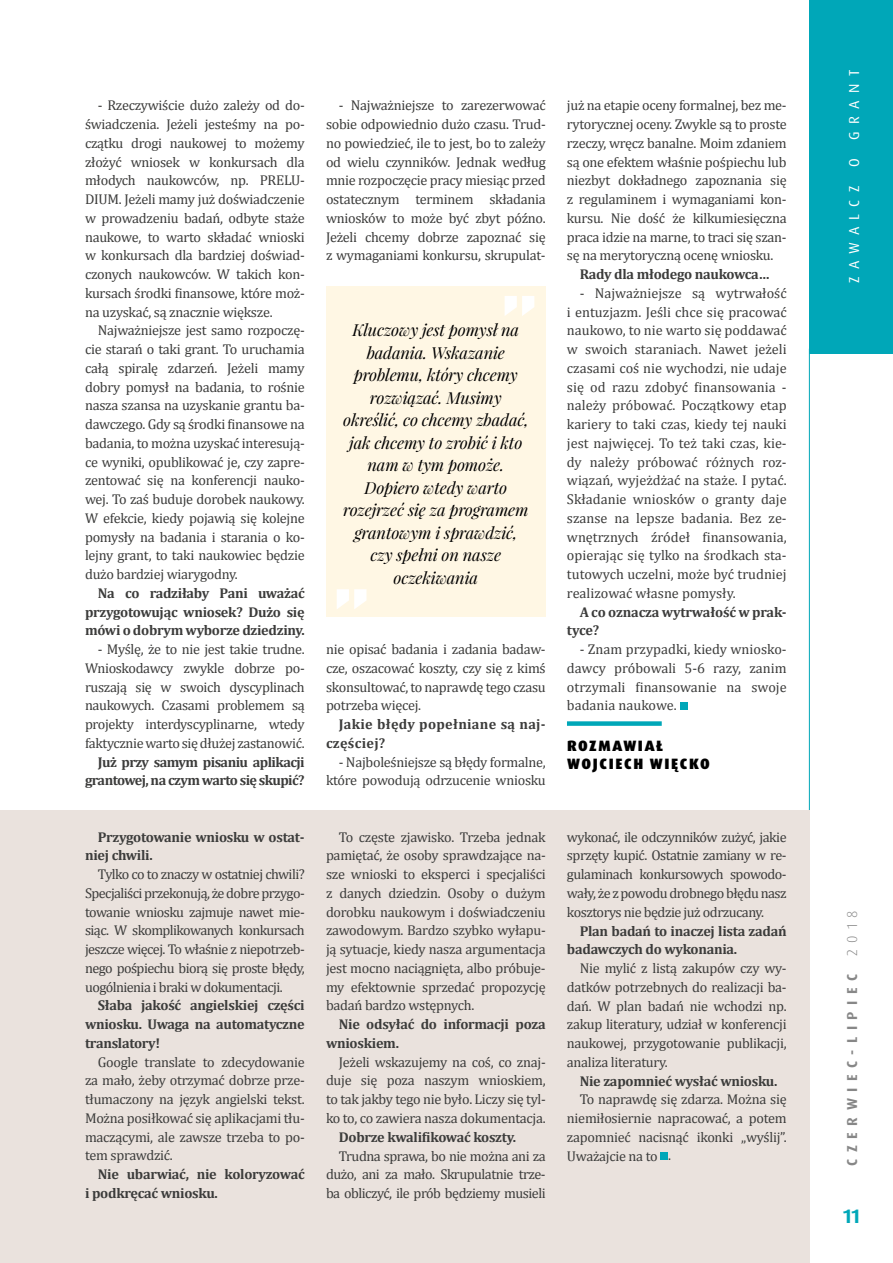
<style>
.page{position:relative;width:893px;height:1263px;background:#fff}
.page>*{position:absolute;margin:0;border:0;box-sizing:border-box;transform-origin:0 0}
.t1{font:700 19.5px "Dax Pro";color:#00a7b8}
.t2{font:italic 16.5px/22.5px "Playfair Display";letter-spacing:-.01em;color:#000;text-align:center}
.t3{font:900 15px/18px "Dax Pro";letter-spacing:.11em;color:#000}
.t4{font:700 14.4px "Dax Pro";letter-spacing:.46em;color:#878787}
.t5{font:14.4px "Dax Pro";letter-spacing:.51em;color:#fff}
.t6{font:14.25px/18.8px "Cambria";letter-spacing:-.02em;color:#3c3c3b;text-align:justify}
.t7{font:700 14.25px/18.8px "Cambria";letter-spacing:-.02em;color:#3c3c3b}
.t8{font:700 14.25px/18.8px "Cambria";letter-spacing:-.04em;color:#3c3c3b;text-align:right}
.t9{font:700 14.25px/18.8px "Cambria";letter-spacing:.02em;color:#3c3c3b}
.s1{font-weight:300}
</style>
<div class="page">
<div style="left:809px;top:0;width:84px;height:354px;background:#00a7b8"></div>
<hr style="left:809px;top:349px;width:1px;height:914px;background:#00a7b8">
<div style="left:0;top:810px;width:809px;height:453px;background:#eae2dd"></div>
<div style="left:326px;top:286px;width:220px;height:330px;background:#fff7e4"></div>
<svg style="left:337px;top:589px;width:29px;height:20px"></svg>
<svg style="left:505px;top:296px;width:29px;height:20px"></svg>
<div style="left:567px;top:721px;width:95px;height:5px;background:#00a7b8"></div>
<div style="left:680px;top:702px;width:8px;height:8px;background:#00a7b8"></div>
<div style="left:660px;top:1152px;width:8px;height:8px;background:#00a7b8"></div>
<p class="t6" style="left:85px;top:96px;width:221px;text-indent:13px">- Rzeczywiście dużo zależy od do&shy;świadczenia. Jeżeli jesteśmy na po&shy;czątku drogi naukowej to możemy złożyć wniosek w konkursach dla młodych naukowców, np. PRELU-DIUM. Jeżeli mamy już doświadczenie w prowadzeniu badań, odbyte staże naukowe, to warto składać wnioski w konkursach dla bardziej doświad&shy;czonych naukowców. W takich kon&shy;kursach środki finansowe, które moż&shy;na uzyskać, są znacznie większe.</p>
<p class="t6" style="left:85px;top:321px;width:221px;text-indent:13px">Najważniejsze jest samo rozpoczę&shy;cie starań o taki grant. To uruchamia całą spiralę zdarzeń. Jeżeli mamy dobry pomysł na badania, to rośnie nasza szansa na uzyskanie grantu ba&shy;dawczego. Gdy są środki finansowe na badania, to można uzyskać interesują&shy;ce wyniki, opublikować je, czy zapre&shy;zentować się na konferencji nauko&shy;wej. To zaś buduje dorobek naukowy.<br>W efekcie, kiedy pojawią się kolejne pomysły na badania i starania o ko&shy;lejny grant, to taki naukowiec będzie dużo bardziej wiarygodny.</p>
<p class="t7" style="left:85px;top:583px;width:221px;text-align:justify;text-indent:13px">Na co radziłaby Pani uważać przygotowując wniosek? Dużo się mówi o dobrym wyborze dziedziny.</p>
<p class="t6" style="left:85px;top:640px;width:221px;text-indent:13px">- Myślę, że to nie jest takie trudne.<br>Wnioskodawcy zwykle dobrze po&shy;ruszają się w swoich dyscyplinach naukowych. Czasami problemem są projekty interdyscyplinarne, wtedy faktycznie warto się dłużej zastanowić.</p>
<p class="t8" style="left:85px;top:752px;width:221px">Już przy samym pisaniu aplikacji grantowej, na czym warto się skupić?</p>
<p class="t7" style="left:85px;top:827px;width:221px;text-indent:13px">Przygotowanie wniosku w ostat&shy;niej chwili.</p>
<p class="t6" style="left:85px;top:865px;width:221px;text-indent:13px">Tylko co to znaczy w ostatniej chwili?<br>Specjaliści przekonują, że dobre przygo&shy;towanie wniosku zajmuje nawet mie&shy;siąc. W skomplikowanych konkursach jeszcze więcej. To właśnie z niepotrzeb&shy;nego pośpiechu biorą się proste błędy, uogólnienia i braki w dokumentacji.</p>
<p class="t7" style="left:85px;top:996px;width:221px;text-align:justify;text-indent:13px">Słaba jakość angielskiej części wniosku. Uwaga na automatyczne translatory!</p>
<p class="t6" style="left:85px;top:1052px;width:221px;text-indent:13px">Google translate to zdecydowanie za mało, żeby otrzymać dobrze prze&shy;tłumaczony na język angielski tekst.<br>Można posiłkować się aplikacjami tłu&shy;maczącymi, ale zawsze trzeba to po&shy;tem sprawdzić.</p>
<p class="t7" style="left:85px;top:1164px;width:221px;text-indent:13px">Nie ubarwiać, nie koloryzować i podkręcać wniosku.</p>
<p class="t6" style="left:326px;top:96px;width:221px;text-indent:13px">- Najważniejsze to zarezerwować sobie odpowiednio dużo czasu. Trud&shy;no powiedzieć, ile to jest, bo to zależy od wielu czynników. Jednak według mnie rozpoczęcie pracy miesiąc przed ostatecznym terminem składania wniosków to może być zbyt późno.<br>Jeżeli chcemy dobrze zapoznać się z wymaganiami konkursu, skrupulat-</p>
<p class="t2" style="left:343px;top:318px;width:187px">Kluczowy jest pomysł na badania. Wskazanie problemu, który chcemy rozwiązać. Musimy określić, co chcemy zbadać, jak chcemy to zrobić i kto nam w tym pomoże.<br>Dopiero wtedy warto rozejrzeć się za programem grantowym i sprawdzić, czy spełni on nasze oczekiwania</p>
<p class="t6" style="left:326px;top:640px;width:221px">nie opisać badania i zadania badaw&shy;cze, oszacować koszty, czy się z kimś skonsultować, to naprawdę tego czasu potrzeba więcej.</p>
<p class="t9" style="left:326px;top:714px;width:221px;text-indent:13px">Jakie błędy popełniane są naj&shy;częściej?</p>
<p class="t6" style="left:326px;top:752px;width:221px;text-align:right">- Najboleśniejsze są błędy formalne, które powodują odrzucenie wniosku</p>
<p class="t6" style="left:326px;top:827px;width:221px;text-indent:13px">To częste zjawisko. Trzeba jednak pamiętać, że osoby sprawdzające na&shy;sze wnioski to eksperci i specjaliści z danych dziedzin. Osoby o dużym dorobku naukowym i doświadczeniu zawodowym. Bardzo szybko wyłapu&shy;ją sytuacje, kiedy nasza argumentacja jest mocno naciągnięta, albo próbuje&shy;my efektownie sprzedać propozycję badań bardzo wstępnych.</p>
<p class="t7" style="left:326px;top:1015px;width:221px;text-indent:13px">Nie odsyłać do informacji poza wnioskiem.</p>
<p class="t6" style="left:326px;top:1052px;width:221px;text-indent:13px">Jeżeli wskazujemy na coś, co znaj&shy;duje się poza naszym wnioskiem, to tak jakby tego nie było. Liczy się tyl&shy;ko to, co zawiera nasza dokumentacja.</p>
<p class="t7" style="left:339px;top:1127px;width:179px">Dobrze kwalifikować koszty.</p>
<p class="t6" style="left:326px;top:1146px;width:221px;text-indent:13px">Trudna sprawa, bo nie można ani za dużo, ani za mało. Skrupulatnie trze&shy;ba obliczyć, ile prób będziemy musieli</p>
<p class="t6" style="left:567px;top:96px;width:221px">już na etapie oceny formalnej, bez me&shy;rytorycznej oceny. Zwykle są to proste rzeczy, wręcz banalne. Moim zdaniem są one efektem właśnie pośpiechu lub niezbyt dokładnego zapoznania się z regulaminem i wymaganiami kon&shy;kursu. Nie dość że kilkumiesięczna praca idzie na marne, to traci się szan&shy;sę na merytoryczną ocenę wniosku.</p>
<p class="t7" style="left:580px;top:264px;width:191px">Rady dla młodego naukowca…</p>
<p class="t6" style="left:567px;top:283px;width:221px;text-indent:13px">- Najważniejsze są wytrwałość i entuzjazm. Jeśli chce się pracować naukowo, to nie warto się poddawać w swoich staraniach. Nawet jeżeli czasami coś nie wychodzi, nie udaje się od razu zdobyć finansowania - należy próbować. Początkowy etap kariery to taki czas, kiedy tej nauki jest najwięcej. To też taki czas, kie&shy;dy należy próbować różnych roz&shy;wiązań, wyjeżdżać na staże. I pytać.<br>Składanie wniosków o granty daje szanse na lepsze badania. Bez ze&shy;wnętrznych źródeł finansowania, opierając się tylko na środkach sta&shy;tutowych uczelni, może być trudniej realizować własne pomysły.</p>
<p class="t7" style="left:567px;top:602px;width:221px;text-indent:13px">A co oznacza wytrwałość w prak&shy;tyce?</p>
<p class="t6" style="left:567px;top:640px;width:221px;text-indent:13px">- Znam przypadki, kiedy wniosko&shy;dawcy próbowali 5-6 razy, zanim otrzymali finansowanie na swoje badania naukowe.</p>
<p class="t3" style="left:567px;top:737px;width:144px">ROZMAWIAŁ<br>WOJCIECH WIĘCKO</p>
<p class="t6" style="left:567px;top:827px;width:221px">wykonać, ile odczynników zużyć, jakie sprzęty kupić. Ostatnie zamiany w re&shy;gulaminach konkursowych spowodo&shy;wały, że z powodu drobnego błędu nasz kosztorys nie będzie już odrzucany.</p>
<p class="t7" style="left:567px;top:921px;width:221px;text-indent:13px">Plan badań to inaczej lista zadań badawczych do wykonania.</p>
<p class="t6" style="left:567px;top:959px;width:221px;text-indent:13px">Nie mylić z listą zakupów czy wy&shy;datków potrzebnych do realizacji ba&shy;dań. W plan badań nie wchodzi np. zakup literatury, udział w konferencji naukowej, przygotowanie publikacji, analiza literatury.</p>
<p class="t7" style="left:580px;top:1071px;width:199px">Nie zapomnieć wysłać wniosku.</p>
<p class="t6" style="left:567px;top:1090px;width:221px;text-indent:13px">To naprawdę się zdarza. Można się niemiłosiernie napracować, a potem zapomnieć nacisnąć ikonki „wyślij”.<br>Uważajcie na to .</p>
<p class="t5" style="left:845px;top:140px;width:71px;rotate:-90deg">GRANT</p>
<p class="t5" style="left:845px;top:167px;width:10px;rotate:-90deg">O</p>
<p class="t5" style="left:845px;top:283px;width:99px;rotate:-90deg">ZAWALCZ</p>
<p class="t4" style="left:843px;top:1166px;width:258px;rotate:-90deg">CZERWIEC-LIPIEC <span class="s1">2018</span></p>
<h1 class="t1" style="left:843px;top:1203px;width:18px">11</h1>
</div>
